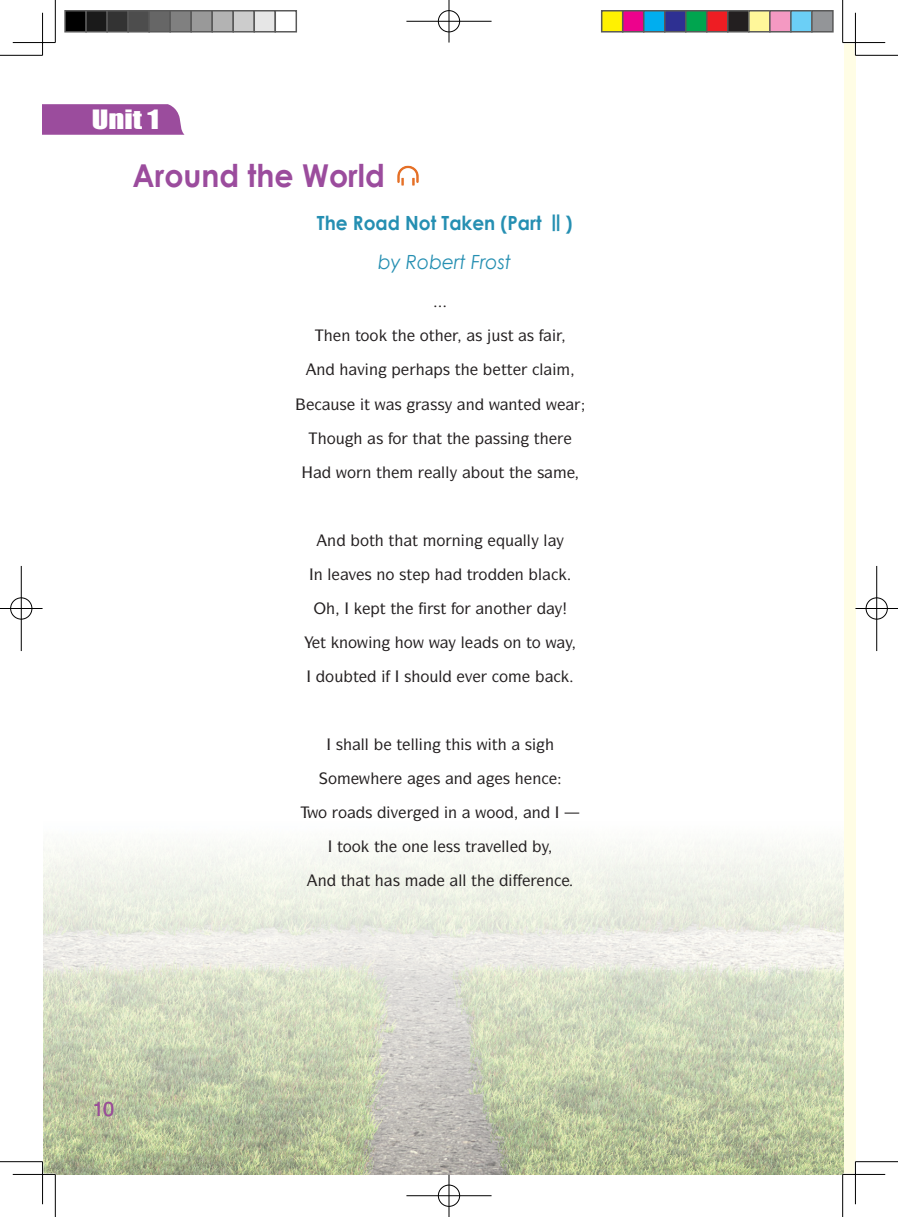
<style>
.page{position:relative;width:898px;height:1217px;background:#fff}
.page>*{position:absolute;margin:0;border:0;box-sizing:border-box;transform-origin:0 0}
.t1{font:700 31.5px "Century Gothic";color:#9b4c9d;scale:.95 1}
.t2{font:24.6px "Inai Mathi";color:#9b4c9d}
.t3{font:24.45px "Impact";color:#fff;scale:1.25 1}
.t4{font:700 19.5px/39px "Century Gothic";color:#258fb2;text-align:center;scale:.95 1}
.t5{font:500 15.75px "ITC Symbol Std";color:#231f20}
.s1{font-family:"FZLTXHJW GB1 0";font-weight:400}
.s2{font-weight:400;font-style:italic}
</style>
<div class="page">
<svg style="left:43px;top:104px;width:141px;height:31px;background:#a054a1"></svg>
<img style="left:44px;top:845px;width:799px;height:329px">
<div style="left:843px;top:43px;width:12px;height:1131px;background:#fffde5"></div>
<img style="left:397px;top:165px;width:22px;height:21px">
<hr style="left:0;top:55px;width:43px;height:1px;background:#000">
<hr style="left:855px;top:55px;width:42px;height:1px;background:#000">
<hr style="left:0;top:1161px;width:43px;height:1px;background:#000">
<hr style="left:855px;top:1161px;width:42px;height:1px;background:#000">
<hr style="left:55px;top:0;width:1px;height:43px;background:#000">
<hr style="left:55px;top:1174px;width:1px;height:42px;background:#000">
<hr style="left:842px;top:0;width:1px;height:43px;background:#000">
<hr style="left:842px;top:1174px;width:1px;height:42px;background:#000">
<hr style="left:13px;top:42px;width:42px;height:1px;background:#000">
<hr style="left:842px;top:42px;width:42px;height:1px;background:#000">
<hr style="left:13px;top:1173px;width:42px;height:1px;background:#000">
<hr style="left:842px;top:1173px;width:42px;height:1px;background:#000">
<hr style="left:42px;top:13px;width:1px;height:42px;background:#000">
<hr style="left:42px;top:1161px;width:1px;height:42px;background:#000">
<hr style="left:854px;top:13px;width:1px;height:42px;background:#000">
<hr style="left:854px;top:1161px;width:1px;height:42px;background:#000">
<div style="left:437px;top:10px;width:23px;height:23px;border:2px solid #fff;border-radius:50%"></div>
<hr style="left:406px;top:20px;width:85px;height:2px;background:#fff">
<hr style="left:448px;top:0;width:2px;height:43px;background:#fff">
<div style="left:438px;top:10px;width:21px;height:22px;border:1px solid #000;border-radius:50%"></div>
<hr style="left:406px;top:21px;width:85px;height:1px;background:#000">
<hr style="left:448px;top:0;width:1px;height:43px;background:#000">
<div style="left:437px;top:1183px;width:23px;height:23px;border:2px solid #fff;border-radius:50%"></div>
<hr style="left:406px;top:1194px;width:85px;height:2px;background:#fff">
<hr style="left:448px;top:1174px;width:2px;height:42px;background:#fff">
<div style="left:438px;top:1184px;width:21px;height:22px;border:1px solid #000;border-radius:50%"></div>
<hr style="left:406px;top:1195px;width:85px;height:1px;background:#000">
<hr style="left:448px;top:1174px;width:1px;height:42px;background:#000">
<div style="left:10px;top:596px;width:23px;height:24px;border:2px solid #fff;border-radius:50%"></div>
<hr style="left:0;top:607px;width:43px;height:2px;background:#fff">
<hr style="left:20px;top:566px;width:2px;height:85px;background:#fff">
<div style="left:10px;top:597px;width:22px;height:22px;border:1px solid #000;border-radius:50%"></div>
<hr style="left:0;top:608px;width:43px;height:1px;background:#000">
<hr style="left:21px;top:566px;width:1px;height:85px;background:#000">
<div style="left:864px;top:596px;width:23px;height:24px;border:2px solid #fff;border-radius:50%"></div>
<hr style="left:855px;top:607px;width:42px;height:2px;background:#fff">
<hr style="left:875px;top:566px;width:2px;height:85px;background:#fff">
<div style="left:865px;top:597px;width:22px;height:22px;border:1px solid #000;border-radius:50%"></div>
<hr style="left:855px;top:608px;width:42px;height:1px;background:#000">
<hr style="left:876px;top:566px;width:1px;height:85px;background:#000">
<div style="left:65px;top:11px;width:21px;height:21px;background:#000"></div>
<div style="left:64px;top:10px;width:23px;height:23px;border:2px solid #595959"></div>
<div style="left:86px;top:11px;width:21px;height:21px;background:#1a1a1a"></div>
<div style="left:85px;top:10px;width:23px;height:23px;border:2px solid #595959"></div>
<div style="left:107px;top:11px;width:21px;height:21px;background:#333"></div>
<div style="left:106px;top:10px;width:23px;height:23px;border:2px solid #595959"></div>
<div style="left:128px;top:11px;width:21px;height:21px;background:#4d4d4d"></div>
<div style="left:127px;top:10px;width:23px;height:23px;border:2px solid #595959"></div>
<div style="left:149px;top:11px;width:21px;height:21px;background:#666"></div>
<div style="left:148px;top:10px;width:23px;height:23px;border:2px solid #595959"></div>
<div style="left:170px;top:11px;width:21px;height:21px;background:#808080"></div>
<div style="left:169px;top:10px;width:23px;height:23px;border:2px solid #595959"></div>
<div style="left:191px;top:11px;width:21px;height:21px;background:#999"></div>
<div style="left:190px;top:10px;width:23px;height:23px;border:2px solid #595959"></div>
<div style="left:212px;top:11px;width:21px;height:21px;background:#b3b3b3"></div>
<div style="left:211px;top:10px;width:23px;height:23px;border:2px solid #595959"></div>
<div style="left:233px;top:11px;width:21px;height:21px;background:#ccc"></div>
<div style="left:232px;top:10px;width:23px;height:23px;border:2px solid #595959"></div>
<div style="left:254px;top:11px;width:21px;height:21px;background:#e6e6e6"></div>
<div style="left:253px;top:10px;width:23px;height:23px;border:2px solid #595959"></div>
<div style="left:274px;top:10px;width:23px;height:23px;border:2px solid #595959"></div>
<div style="left:601px;top:11px;width:21px;height:21px;background:#fff101"></div>
<div style="left:600px;top:10px;width:23px;height:23px;border:2px solid #595959"></div>
<div style="left:622px;top:11px;width:21px;height:21px;background:#ed028c"></div>
<div style="left:621px;top:10px;width:23px;height:23px;border:2px solid #595959"></div>
<div style="left:643px;top:11px;width:21px;height:21px;background:#00aeef"></div>
<div style="left:642px;top:10px;width:23px;height:23px;border:2px solid #595959"></div>
<div style="left:664px;top:11px;width:21px;height:21px;background:#2e3092"></div>
<div style="left:663px;top:10px;width:23px;height:23px;border:2px solid #595959"></div>
<div style="left:685px;top:11px;width:21px;height:21px;background:#00a54f"></div>
<div style="left:684px;top:10px;width:23px;height:23px;border:2px solid #595959"></div>
<div style="left:706px;top:11px;width:21px;height:21px;background:#ee1d23"></div>
<div style="left:705px;top:10px;width:23px;height:23px;border:2px solid #595959"></div>
<div style="left:727px;top:11px;width:21px;height:21px;background:#231f20"></div>
<div style="left:726px;top:10px;width:23px;height:23px;border:2px solid #595959"></div>
<div style="left:748px;top:11px;width:21px;height:21px;background:#fff79a"></div>
<div style="left:747px;top:10px;width:23px;height:23px;border:2px solid #595959"></div>
<div style="left:769px;top:11px;width:21px;height:21px;background:#f499c2"></div>
<div style="left:768px;top:10px;width:23px;height:23px;border:2px solid #595959"></div>
<div style="left:790px;top:11px;width:21px;height:21px;background:#6bcff6"></div>
<div style="left:789px;top:10px;width:23px;height:23px;border:2px solid #595959"></div>
<div style="left:811px;top:11px;width:21px;height:21px;background:#939598"></div>
<div style="left:810px;top:10px;width:23px;height:23px;border:2px solid #595959"></div>
<svg style="left:329px;top:845px;width:2px;height:6px"></svg>
<svg style="left:362px;top:845px;width:7px;height:6px"></svg>
<svg style="left:380px;top:845px;width:16px;height:6px"></svg>
<svg style="left:420px;top:845px;width:8px;height:6px"></svg>
<svg style="left:438px;top:845px;width:7px;height:6px"></svg>
<svg style="left:471px;top:845px;width:14px;height:6px"></svg>
<svg style="left:493px;top:845px;width:7px;height:6px"></svg>
<svg style="left:510px;top:845px;width:16px;height:6px"></svg>
<svg style="left:533px;top:845px;width:18px;height:9px"></svg>
<svg style="left:306px;top:874px;width:12px;height:11px"></svg>
<svg style="left:327px;top:874px;width:8px;height:11px"></svg>
<svg style="left:347px;top:874px;width:16px;height:11px"></svg>
<svg style="left:405px;top:874px;width:39px;height:11px"></svg>
<svg style="left:450px;top:877px;width:7px;height:8px"></svg>
<svg style="left:478px;top:874px;width:15px;height:11px"></svg>
<svg style="left:499px;top:874px;width:45px;height:11px"></svg>
<svg style="left:554px;top:877px;width:18px;height:8px"></svg>
<svg style="left:375px;top:874px;width:24px;height:11px"></svg>
<h3 class="t3" style="left:92px;top:101px;width:55px">Unit 1</h3>
<h1 class="t1" style="left:133px;top:151px;width:267px">Around the World</h1>
<p class="t4" style="left:317px;top:202px;width:270px">The Road Not Taken (Part <span class="s1">Ⅱ</span>) <span class="s2">by Robert Frost</span></p>
<p class="t5" style="left:341px;top:325px;width:58px">■ ▼□□ ▼</p>
<p class="t5" style="left:475px;top:325px;width:60px">▲ ◆▲▼ ▲</p>
<p class="t5" style="left:316px;top:359px;width:63px">■ ❖ ■</p>
<p class="t5" style="left:539px;top:359px;width:6px">●</p>
<p class="t5" style="left:330px;top:393px;width:41px">◆▲ ▼</p>
<p class="t5" style="left:394px;top:393px;width:52px">▲ ▲▲</p>
<p class="t5" style="left:465px;top:393px;width:59px">■ ■▼</p>
<p class="t5" style="left:376px;top:427px;width:78px">▲ □ ▼ ▼ ▼</p>
<p class="t5" style="left:492px;top:427px;width:48px">▲▲■ ▼</p>
<p class="t5" style="left:301px;top:461px;width:82px">★ □ ■ ▼</p>
<p class="t5" style="left:480px;top:461px;width:36px">□◆▼ ▼</p>
<p class="t5" style="left:327px;top:530px;width:148px">■ □▼ ▼ ▼ □■■</p>
<p class="t5" style="left:496px;top:530px;width:53px">❑◆ ●● ●</p>
<p class="t5" style="left:313px;top:564px;width:100px">■ ● ❖ ▲ ■□ ▲▼</p>
<p class="t5" style="left:433px;top:598px;width:33px">▲▼ □</p>
<p class="t5" style="left:484px;top:598px;width:25px">■□▼</p>
<p class="t5" style="left:320px;top:632px;width:63px">▼ ■□ ■</p>
<p class="t5" style="left:460px;top:632px;width:81px">● ▲ □■ ▼□</p>
<p class="t5" style="left:325px;top:666px;width:35px">□◆ ▼</p>
<p class="t5" style="left:404px;top:666px;width:40px">▲ □◆●</p>
<p class="t5" style="left:335px;top:734px;width:35px">▲ ●●</p>
<p class="t5" style="left:396px;top:734px;width:77px">▼●●■ ▼ ▲</p>
<h2 class="t2" style="left:93px;top:1094px;width:23px">10</h2>
<p class="t5" style="left:318px;top:802px;width:82px">□ □ ▲ ❖</p>
<p class="t5" style="left:448px;top:802px;width:58px">■ □□</p>
<p class="t5" style="left:531px;top:802px;width:11px">■</p>
<p class="t5" style="left:337px;top:836px;width:44px">▼□□ ▼</p>
<p class="t5" style="left:402px;top:836px;width:109px">□■ ● ▲▲ ▼ ❖ ●●</p>
<p class="t5" style="left:317px;top:870px;width:54px">■ ▼ ▼</p>
<p class="t5" style="left:458px;top:870px;width:20px">●● ▼</p>
<p class="t5" style="left:545px;top:870px;width:11px">■</p>
</div>
